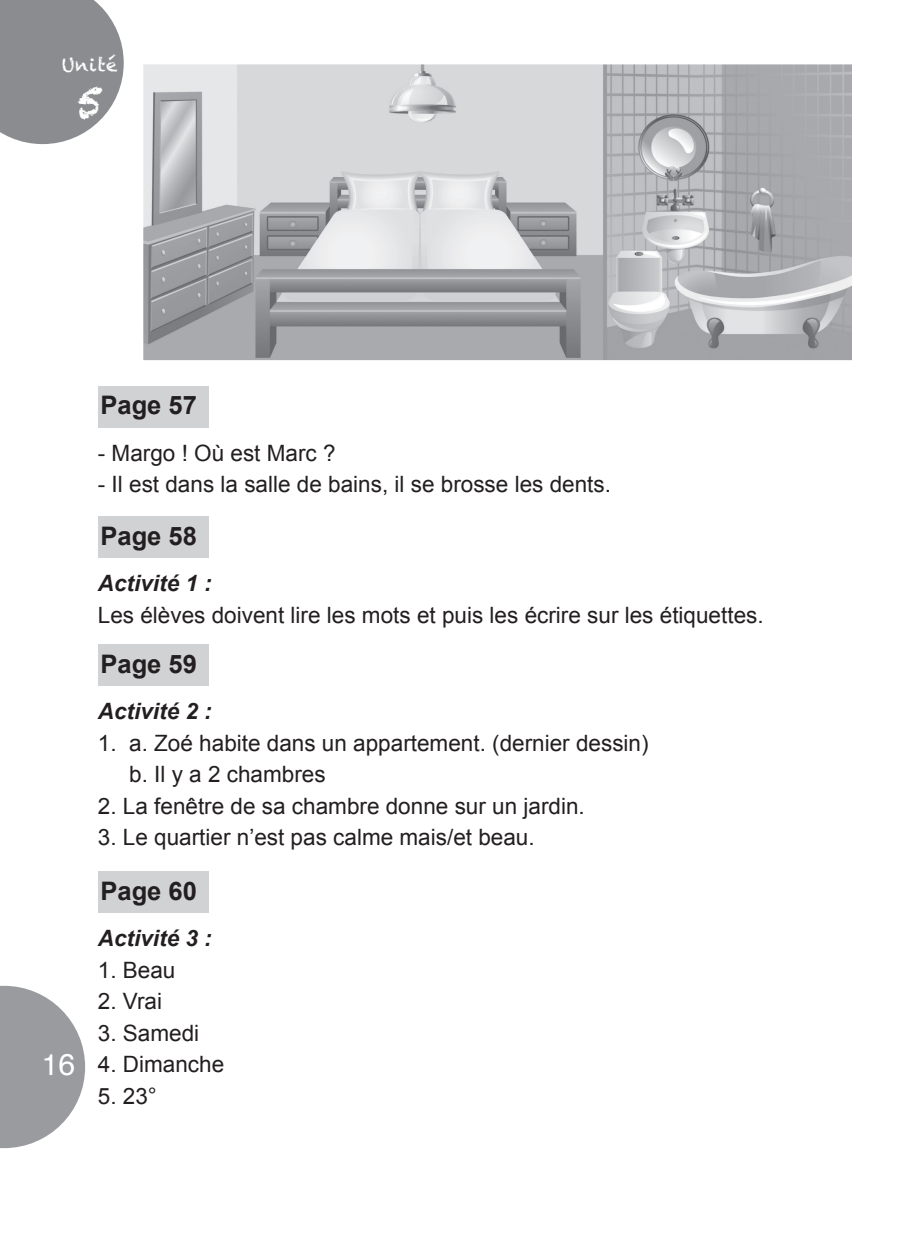
<style>
.page{position:relative;width:915px;height:1234px;background:#fff}
.page>*{position:absolute;margin:0;border:0;box-sizing:border-box;transform-origin:0 0}
.t1{font:42.6px "Chalkduster";color:#fff}
.t2{font:30px "Helvetica";color:#fff}
.t3{font:700 25.5px "Arial";color:#231f20}
.t4{font:22.5px "Arial";color:#231f20}
.t5{font:italic 700 22.5px "Arial";color:#231f20}
.t6{font:18px "Chalkduster";letter-spacing:.045em;color:#fff}
</style>
<div class="page">
<svg style="left:0;top:0;width:124px;height:144px;background:#97989b"></svg>
<svg style="left:0;top:985px;width:85px;height:162px"></svg>
<div style="left:98px;top:385px;width:110px;height:42px;background:#d1d2d4"></div>
<div style="left:98px;top:516px;width:110px;height:42px;background:#d1d2d4"></div>
<div style="left:98px;top:644px;width:110px;height:41px;background:#d1d2d4"></div>
<div style="left:98px;top:871px;width:110px;height:41px;background:#d1d2d4"></div>
<img style="left:143px;top:64px;width:707px;height:297px">
<p class="t6" style="left:62px;top:54px;width:58px">Unité</p>
<p class="t1" style="left:76px;top:77px;width:29px">5</p>
<p class="t3" style="left:100px;top:388px;width:98px">Page 57</p>
<p class="t4" style="left:98px;top:438px;width:239px">- Margo ! Où est Marc ?</p>
<p class="t4" style="left:98px;top:469px;width:514px">- Il est dans la salle de bains, il se brosse les dents.</p>
<p class="t3" style="left:100px;top:519px;width:98px">Page 58</p>
<p class="t5" style="left:98px;top:568px;width:115px">Activité 1 :</p>
<p class="t4" style="left:98px;top:600px;width:667px">Les élèves doivent lire les mots et puis les écrire sur les étiquettes.</p>
<p class="t3" style="left:100px;top:647px;width:98px">Page 59</p>
<p class="t5" style="left:98px;top:696px;width:115px">Activité 2 :</p>
<p class="t4" style="left:98px;top:728px;width:552px">1. a. Zoé habite dans un appartement. (dernier dessin)</p>
<p class="t4" style="left:129px;top:759px;width:198px">b. Il y a 2 chambres</p>
<p class="t4" style="left:98px;top:791px;width:488px">2. La fenêtre de sa chambre donne sur un jardin.</p>
<p class="t4" style="left:98px;top:822px;width:438px">3. Le quartier n’est pas calme mais/et beau.</p>
<h2 class="t2" style="left:42px;top:1041px;width:35px">16</h2>
<p class="t3" style="left:100px;top:873px;width:98px">Page 60</p>
<p class="t5" style="left:98px;top:923px;width:115px">Activité 3 :</p>
<p class="t4" style="left:98px;top:954px;width:79px">1. Beau</p>
<p class="t4" style="left:98px;top:986px;width:66px">2. Vrai</p>
<p class="t4" style="left:98px;top:1017px;width:103px">3. Samedi</p>
<p class="t4" style="left:98px;top:1049px;width:128px">4. Dimanche</p>
<p class="t4" style="left:98px;top:1080px;width:61px">5. 23°</p>
</div>
